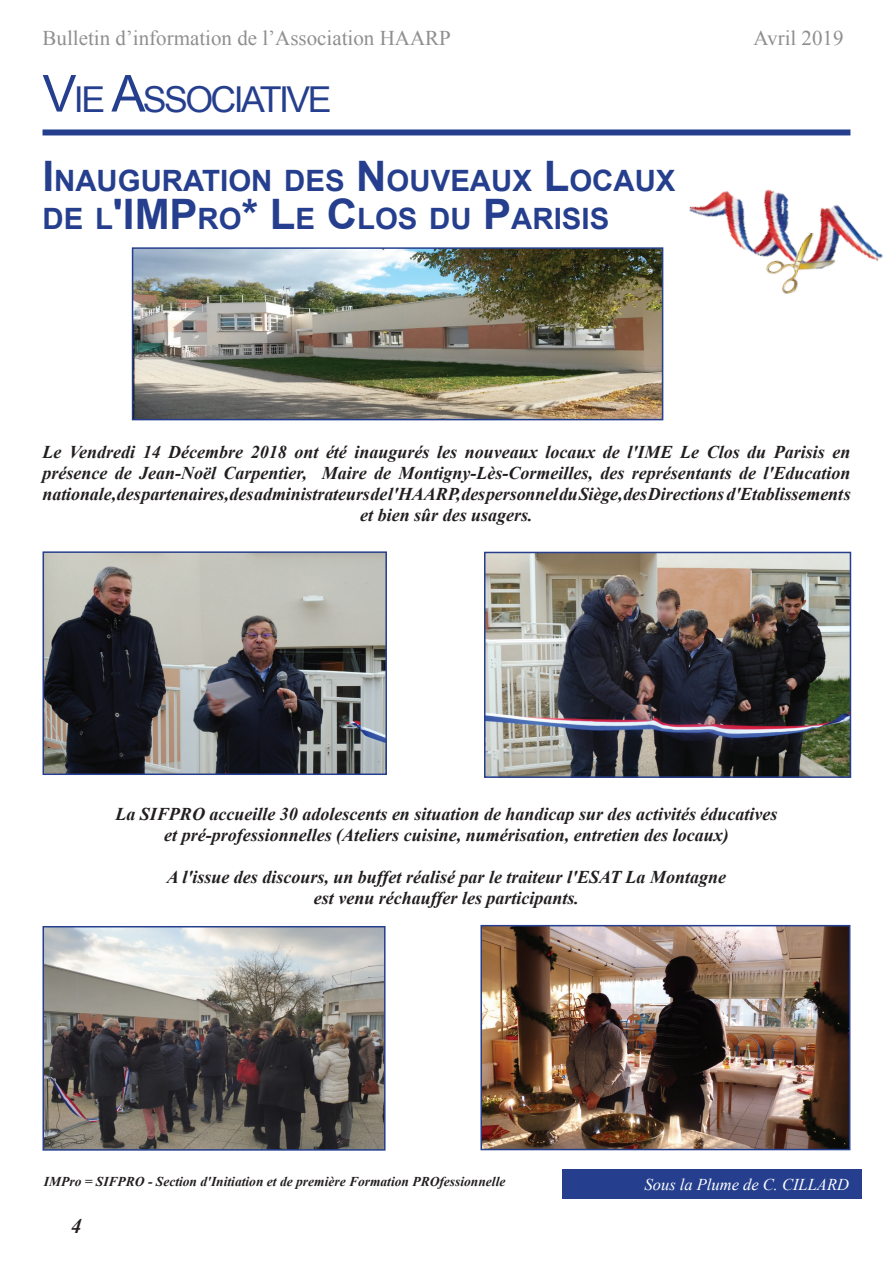
<style>
.page{position:relative;width:893px;height:1263px;background:#fff}
.page>*{position:absolute;margin:0;border:0;box-sizing:border-box;transform-origin:0 0}
.t1{font:35.7px "Arial";letter-spacing:-.07em;color:#253f8e}
.t2{font:700 29.4px/37.8px "Arial";color:#253f8e}
.t3{font:21px "Times New Roman";color:#8e8f90}
.t4{font:italic 700 21px "Times New Roman";color:#231f20}
.t5{font:italic 700 18px/21px "Times New Roman";color:#231f20;text-align:center}
.t6{font:italic 16.5px "Times New Roman";color:#fff}
.t7{font:italic 700 13.5px "Times New Roman";color:#231f20}
.s1{font-size:51px}
.s2{font-size:42px}
</style>
<div class="page">
<div style="left:43px;top:129px;width:807px;height:6px;background:#253f8e"></div>
<div style="left:563px;top:1169px;width:299px;height:30px;background:#253f8e"></div>
<img style="left:663px;top:129px;width:220px;height:242px">
<img style="left:757px;top:224px;width:91px;height:90px">
<img style="left:135px;top:250px;width:525px;height:167px">
<div style="left:132px;top:247px;width:531px;height:173px;border:2px solid #253f8e"></div>
<img style="left:46px;top:554px;width:338px;height:218px">
<div style="left:43px;top:551px;width:344px;height:224px;border:2px solid #253f8e"></div>
<img style="left:487px;top:555px;width:361px;height:220px">
<div style="left:484px;top:552px;width:367px;height:226px;border:2px solid #253f8e"></div>
<img style="left:46px;top:929px;width:337px;height:219px">
<div style="left:43px;top:926px;width:343px;height:225px;border:2px solid #253f8e"></div>
<img style="left:483px;top:928px;width:364px;height:219px">
<div style="left:480px;top:925px;width:370px;height:225px;border:2px solid #253f8e"></div>
<p class="t3" style="left:43px;top:24px;width:410px">Bulletin d’information de l’Association HAARP</p>
<p class="t3" style="left:753px;top:24px;width:92px">Avril 2019</p>
<h1 class="t1" style="left:43px;top:76px;width:291px"><span class="s1">V</span>IE <span class="s1">A</span>SSOCIATIVE</h1>
<h2 class="t2" style="left:43px;top:163px;width:634px"><span class="s2">I</span> NAUGURATION DES <span class="s2">N</span> OUVEAUX <span class="s2">L</span>OCAUX<br>DE L<span class="s2">'IM P</span>RO<span class="s2">* L</span>E <span class="s2">C</span>LOS DU <span class="s2">P</span>ARISIS</h2>
<p class="t5" style="left:43px;top:441px;width:810px">Le Vendredi 14 Décembre 2018 ont été inaugurés les nouveaux locaux de l'IME Le Clos du Parisis en présence de Jean-Noël Carpentier, Maire de Montigny-Lès-Cormeilles, des représentants de l'Education nationale, des partenaires, des administrateurs de l'HAARP, des personnel du Siège, des Directions d'Etablissement s et bien sûr des usagers.</p>
<p class="t5" style="left:115px;top:803px;width:664px">La SIFPRO accueille 30 adolescents en situation de handicap sur des activités éducatives et pré-professionnelles (Ateliers cuisine, numérisation, entretien des locaux)</p>
<p class="t5" style="left:167px;top:866px;width:561px">A l'issue des discours, un buffet réalisé par le traiteur l'ESAT La Montagne est venu réchauffer les participants.</p>
<p class="t7" style="left:44px;top:1172px;width:463px">IMPro = SIFPRO - Section d'Initiation et de première Formation PROfessionnelle</p>
<p class="t4" style="left:71px;top:1211px;width:12px">4</p>
<p class="t6" style="left:645px;top:1173px;width:206px">Sous la Plume de C. CILLARD</p>
</div>
